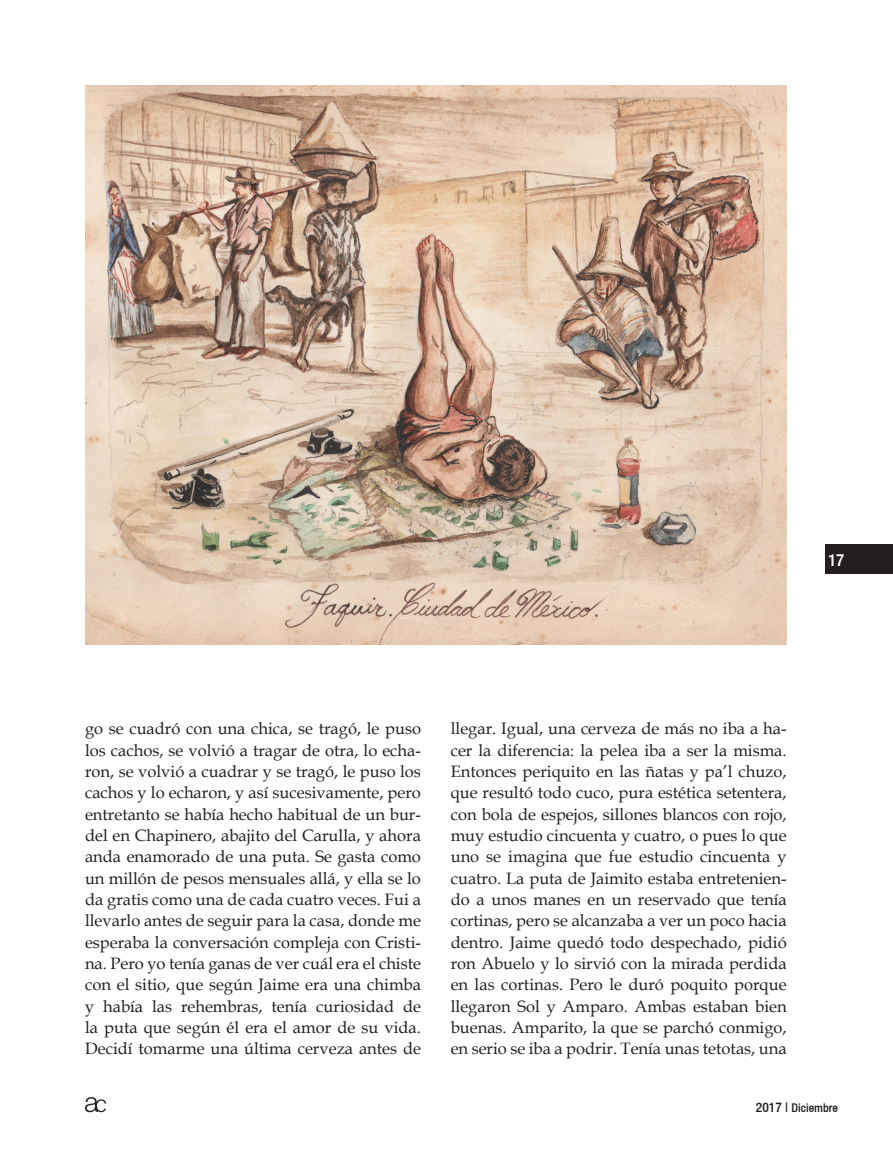
<style>
.page{position:relative;width:893px;height:1149px;background:#fff}
.page>*{position:absolute;margin:0;border:0;box-sizing:border-box;transform-origin:0 0}
.t1{font:500 condensed 16.95px "Helvetica 67";color:#fff}
.t2{font:16.5px/21.3px "Book Antiqua";color:#231f20;text-align:justify}
.t3{font:500 condensed 12px "Helvetica 67";color:#231f20}
.s1{font-size:13.5px}
</style>
<div class="page">
<div style="left:825px;top:544px;width:68px;height:29px;background:#231f20"></div>
<svg style="left:85px;top:1097px;width:21px;height:14px"></svg>
<img style="left:85px;top:85px;width:701px;height:559px">
<p class="t1" style="left:828px;top:549px;width:18px">17</p>
<p class="t2" style="left:85px;top:717px;width:337px">go se cuadró con una chica, se tragó, le puso los cachos, se volvió a tragar de otra, lo echa&shy;ron, se volvió a cuadrar y se tragó, le puso los cachos y lo echaron, y así sucesivamente, pero entretanto se había hecho habitual de un bur&shy;del en Chapinero, abajito del Carulla, y ahora anda enamorado de una puta. Se gasta como un millón de pesos mensuales allá, y ella se lo da gratis como una de cada cuatro veces. Fui a llevarlo antes de seguir para la casa, donde me esperaba la conversación compleja con Cristi&shy;na. Pero yo tenía ganas de ver cuál era el chiste con el sitio, que según Jaime era una chimba y había las rehembras, tenía curiosidad de la puta que según él era el amor de su vida.<br>Decidí tomarme una última cerveza antes de</p>
<p class="t2" style="left:451px;top:717px;width:337px">llegar. Igual, una cerveza de más no iba a ha&shy;cer la diferencia: la pelea iba a ser la misma.<br>Entonces periquito en las ñatas y pa’l chuzo, que resultó todo cuco, pura estética setentera, con bola de espejos, sillones blancos con rojo, muy estudio cincuenta y cuatro, o pues lo que uno se imagina que fue estudio cincuenta y cuatro. La puta de Jaimito estaba entretenien&shy;do a unos manes en un reservado que tenía cortinas, pero se alcanzaba a ver un poco hacia dentro. Jaime quedó todo despechado, pidió ron Abuelo y lo sirvió con la mirada perdida en las cortinas. Pero le duró poquito porque llegaron Sol y Amparo. Ambas estaban bien buenas. Amparito, la que se parchó conmigo, en serio se iba a podrir. Tenía unas tetotas, una</p>
<p class="t3" style="left:756px;top:1100px;width:84px"><span class="s1">2017 |</span> Diciembre</p>
</div>
